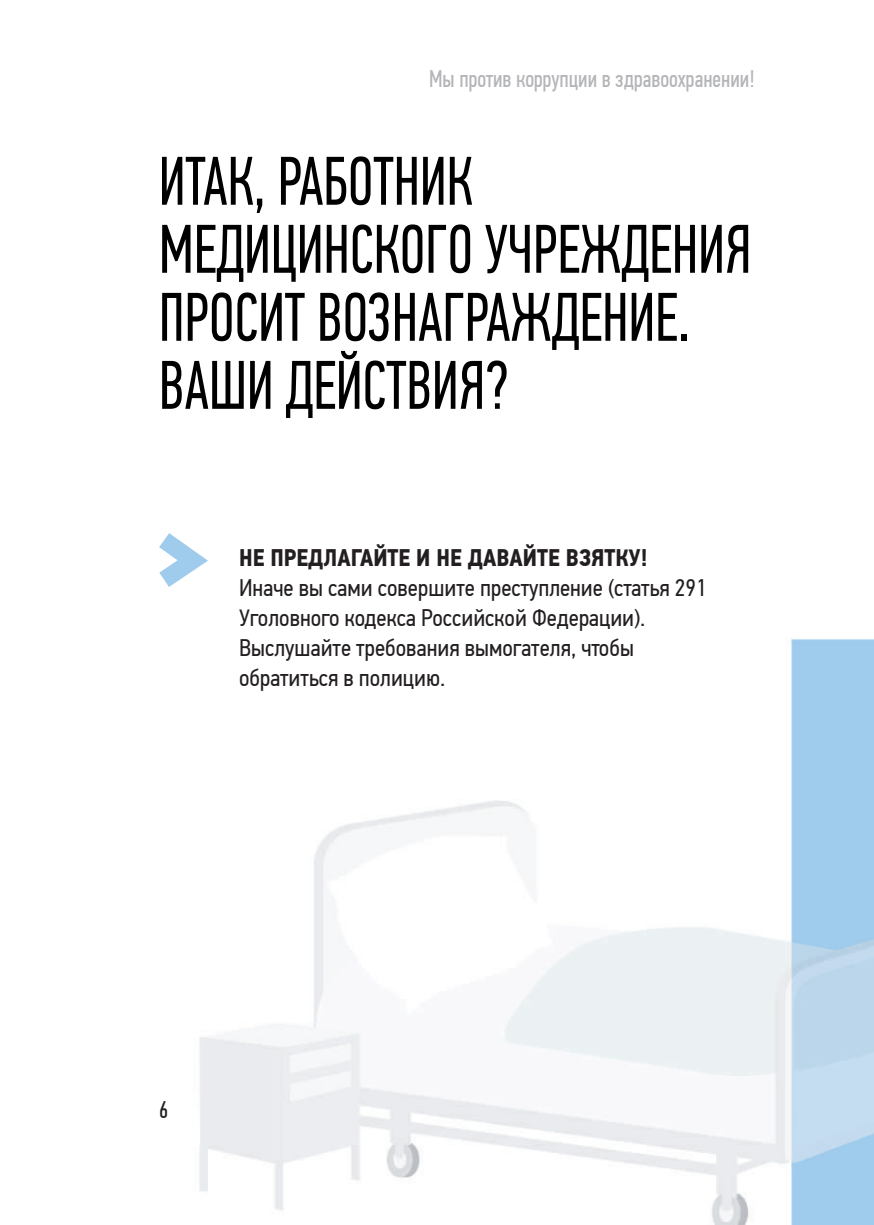
<style>
.page{position:relative;width:874px;height:1225px;background:#fff}
.page>*{position:absolute;margin:0;border:0;box-sizing:border-box;transform-origin:0 0}
.t1{font:68.8px/68px "PF Din Text Comp Pro";color:#000001;scale:.9 1}
.t2{font:24px/30px "PF Din Text Cond Pro";color:#231f20}
.t3{font:24px "PF Din Text Comp Pro";color:#b4b5b8}
.t4{font:700 24px "PF Din Text Cond Pro";color:#231f20}
.t5{font:24px "PF Din Text Comp Pro";color:#231f20}
</style>
<div class="page">
<img style="left:199px;top:638px;width:674px;height:586px">
<svg style="left:159px;top:533px;width:49px;height:54px"></svg>
<p class="t3" style="left:429px;top:66px;width:327px">Мы против коррупции в здравоохранении!</p>
<h1 class="t1" style="left:159px;top:148px;width:659px">ИТАК, РАБОТНИК<br>МЕДИЦИНСКОГО УЧРЕЖДЕНИЯ<br>ПРОСИТ ВОЗНАГРАЖДЕНИЕ.<br>ВАШИ ДЕЙСТВИЯ?</h1>
<p class="t4" style="left:239px;top:543px;width:410px">НЕ ПРЕДЛАГАЙТЕ И НЕ ДАВАЙТЕ ВЗЯТКУ!</p>
<p class="t2" style="left:239px;top:573px;width:469px">Иначе вы сами совершите преступление (статья 291<br>Уголовного кодекса Российской Федерации).<br>Выслушайте требования вымогателя, чтобы обратиться в полицию.</p>
<p class="t5" style="left:159px;top:1096px;width:11px">6</p>
</div>
